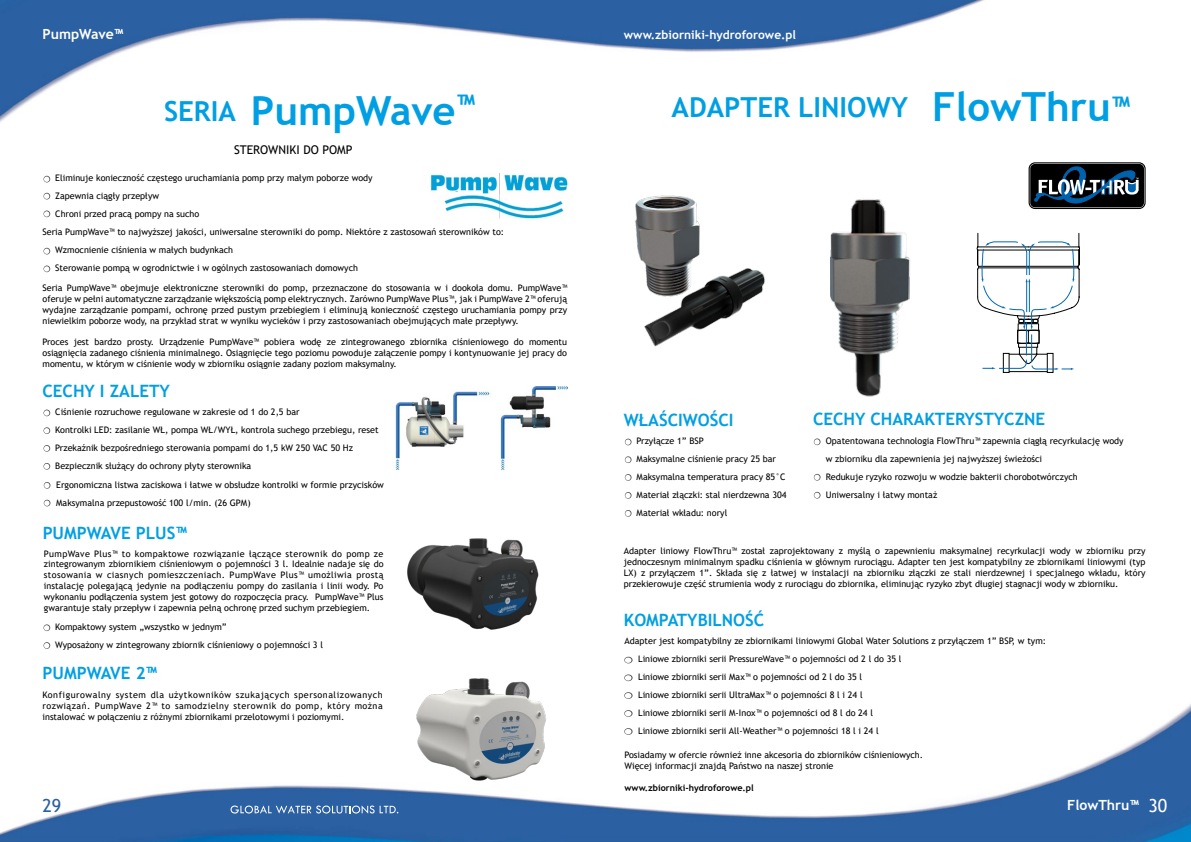
<style>
.page{position:relative;width:1191px;height:842px;background:#fff}
.page>*{position:absolute;margin:0;border:0;box-sizing:border-box;transform-origin:0 0}
.t1{font:700 40.1px "Trebuchet MS";color:#009fe3}
.t2{font:700 27.6px "Trebuchet MS";color:#009fe3}
.t3{font:18px "Trebuchet MS";color:#2960a3}
.t4{font:700 17px "Trebuchet MS";color:#009fe3}
.t5{font:700 14px "Trebuchet MS";color:#fff}
.t6{font:700 12px "Trebuchet MS";color:#fff}
.t7{font:12px "Trebuchet MS";color:#000}
.t8{font:9px/10.8px "Trebuchet MS";color:#000}
.t9{font:700 9px "Trebuchet MS";color:#000}
.s1{font-size:27.6px}
.s2{font-size:40.1px}
.s3{font-size:28.4px}
.s4{font-weight:400;font-size:18px}
</style>
<div class="page">
<img style="left:0;top:0;width:1191px;height:842px">
<svg style="left:230px;top:805px;width:168px;height:9px;background:#6289ba"></svg>
<img style="left:431px;top:173px;width:136px;height:45px">
<img style="left:634px;top:195px;width:161px;height:154px">
<img style="left:830px;top:195px;width:101px;height:222px">
<div style="left:1003px;top:353px;width:6px;height:20px;border:1px solid #000"></div>
<div style="left:1047px;top:353px;width:6px;height:20px;border:1px solid #000"></div>
<svg style="left:977px;top:233px;width:103px;height:139px"></svg>
<svg style="left:625px;top:456px;width:6px;height:7px"></svg>
<svg style="left:625px;top:439px;width:6px;height:6px"></svg>
<svg style="left:625px;top:474px;width:6px;height:7px"></svg>
<svg style="left:625px;top:492px;width:6px;height:7px"></svg>
<svg style="left:625px;top:510px;width:6px;height:7px"></svg>
<svg style="left:814px;top:438px;width:6px;height:7px"></svg>
<svg style="left:814px;top:474px;width:6px;height:7px"></svg>
<svg style="left:814px;top:492px;width:6px;height:7px"></svg>
<svg style="left:624px;top:674px;width:8px;height:7px"></svg>
<svg style="left:624px;top:657px;width:8px;height:6px"></svg>
<svg style="left:624px;top:692px;width:8px;height:7px"></svg>
<svg style="left:624px;top:710px;width:8px;height:7px"></svg>
<svg style="left:624px;top:728px;width:8px;height:7px"></svg>
<div style="left:1028px;top:162px;width:117px;height:47px;border:1px solid #000;border-radius:6px"></div>
<div style="left:1030px;top:164px;width:114px;height:43px;background:#000;border-radius:5px"></div>
<svg style="left:1034px;top:166px;width:104px;height:38px"></svg>
<svg style="left:44px;top:176px;width:6px;height:6px"></svg>
<svg style="left:44px;top:193px;width:6px;height:6px"></svg>
<svg style="left:44px;top:210px;width:6px;height:7px"></svg>
<svg style="left:44px;top:248px;width:6px;height:6px"></svg>
<svg style="left:44px;top:265px;width:6px;height:7px"></svg>
<svg style="left:44px;top:427px;width:6px;height:7px"></svg>
<svg style="left:44px;top:410px;width:6px;height:6px"></svg>
<svg style="left:44px;top:445px;width:6px;height:7px"></svg>
<svg style="left:44px;top:463px;width:6px;height:7px"></svg>
<svg style="left:44px;top:482px;width:6px;height:7px"></svg>
<svg style="left:44px;top:500px;width:6px;height:6px"></svg>
<img style="left:397px;top:529px;width:157px;height:110px">
<svg style="left:44px;top:624px;width:6px;height:7px"></svg>
<svg style="left:44px;top:642px;width:6px;height:7px"></svg>
<img style="left:392px;top:386px;width:175px;height:85px">
<img style="left:401px;top:673px;width:166px;height:118px">
<h3 class="t5" style="left:43px;top:25px;width:82px">PumpWave™</h3>
<h1 class="t1" style="left:164px;top:86px;width:311px"><span class="s1">SERIA</span> PumpWave<sup>™</sup></h1>
<h3 class="t7" style="left:234px;top:142px;width:120px">STEROWNIKI DO POMP</h3>
<p class="t8" style="left:55px;top:169px;width:319px;line-height:18px">Eliminuje konieczność częstego uruchamiania pomp przy małym poborze wody<br>Zapewnia ciągły przepływ<br>Chroni przed pracą pompy na sucho</p>
<p class="t8" style="left:43px;top:227px;width:463px">Seria PumpWave™ to najwyższej jakości, uniwersalne sterowniki do pomp. Niektóre z zastosowań sterowników to:</p>
<p class="t8" style="left:55px;top:241px;width:304px;line-height:18px">Wzmocnienie ciśnienia w małych budynkach<br>Sterowanie pompą w ogrodnictwie i w ogólnych zastosowaniach domowych</p>
<p class="t8" style="left:43px;top:283px;width:526px;text-align:justify">Seria PumpWave™ obejmuje elektroniczne sterowniki do pomp, przeznaczone do stosowania w i dookoła domu. PumpWave™ oferuje w pełni automatyczne zarządzanie większością pomp elektrycznych. Zarówno PumpWave Plus™, jak i PumpWave 2™ oferują wydajne zarządzanie pompami, ochronę przed pustym przebiegiem i eliminują konieczność częstego uruchamiania pompy przy niewielkim poborze wody, na przykład strat w wyniku wycieków i przy zastosowaniach obejmujących małe przepływy.</p>
<p class="t8" style="left:43px;top:337px;width:526px;text-align:justify">Proces jest bardzo prosty. Urządzenie PumpWave™ pobiera wodę ze zintegrowanego zbiornika ciśnieniowego do momentu osiągnięcia zadanego ciśnienia minimalnego. Osiągnięcie tego poziomu powoduje załączenie pompy i kontynuowanie jej pracy do momentu, w którym w ciśnienie wody w zbiorniku osiągnie zadany poziom maksymalny.</p>
<h3 class="t4" style="left:43px;top:381px;width:129px">CECHY I ZALETY</h3>
<p class="t8" style="left:55px;top:403px;width:330px;line-height:18.1px">Ciśnienie rozruchowe regulowane w zakresie od 1 do 2,5 bar<br>Kontrolki LED: zasilanie WŁ, pompa WŁ/WYŁ, kontrola suchego przebiegu, reset Przekaźnik bezpośredniego sterowania pompami do 1,5 kW 250 VAC 50 Hz Bezpiecznik służący do ochrony płyty sterownika<br>Ergonomiczna listwa zaciskowa i łatwe w obsłudze kontrolki w formie przycisków Maksymalna przepustowość 100 l/min. (26 GPM)</p>
<h3 class="t4" style="left:43px;top:522px;width:145px">PUMPWAVE PLUS™</h3>
<p class="t8" style="left:44px;top:548px;width:341px;text-align:justify">PumpWave Plus™ to kompaktowe rozwiązanie łączące sterownik do pomp ze zintegrowanym zbiornikiem ciśnieniowym o pojemności 3 l. Idealnie nadaje się do stosowania w ciasnych pomieszczeniach. PumpWave Plus™ umożliwia prostą instalację polegającą jedynie na podłączeniu pompy do zasilania i linii wody. Po wykonaniu podłączenia system jest gotowy do rozpoczęcia pracy. PumpWave™ Plus gwarantuje stały przepływ i zapewnia pełną ochronę przed suchym przebiegiem.</p>
<p class="t8" style="left:55px;top:618px;width:269px;line-height:18px">Kompaktowy system „wszystko w jednym”<br>Wyposażony w zintegrowany zbiornik ciśnieniowy o pojemności 3 l</p>
<h3 class="t4" style="left:43px;top:663px;width:116px">PUMPWAVE 2™</h3>
<p class="t8" style="left:43px;top:690px;width:342px;text-align:justify">Konfigurowalny system dla użytkowników szukających spersonalizowanych rozwiązań. PumpWave 2™ to samodzielny sterownik do pomp, który można instalować w połączeniu z różnymi zbiornikami przelotowymi i poziomymi.</p>
<h3 class="t3" style="left:43px;top:794px;width:20px">29</h3>
<h3 class="t6" style="left:624px;top:27px;width:174px">www.zbiorniki-hydroforowe.pl</h3>
<h2 class="t2" style="left:671px;top:90px;width:459px">ADAPTER LINIOWY <span class="s2">FlowThru</span><span class="s3">™</span></h2>
<h3 class="t4" style="left:624px;top:410px;width:111px">WŁAŚCIWOŚCI</h3>
<p class="t8" style="left:636px;top:432px;width:151px;line-height:18px">Przyłącze 1” BSP<br>Maksymalne ciśnienie pracy 25 bar<br>Maksymalna temperatura pracy 85°C<br>Materiał złączki: stal nierdzewna 304<br>Materiał wkładu: noryl</p>
<h3 class="t4" style="left:813px;top:409px;width:234px">CECHY CHARAKTERYSTYCZNE</h3>
<p class="t8" style="left:826px;top:432px;width:299px;line-height:18px">Opatentowana technologia FlowThru™ zapewnia ciągłą recyrkulację wody w zbiorniku dla zapewnienia jej najwyższej świeżości<br>Redukuje ryzyko rozwoju w wodzie bakterii chorobotwórczych Uniwersalny i łatwy montaż</p>
<p class="t8" style="left:624px;top:545px;width:523px;text-align:justify">Adapter liniowy FlowThru™ został zaprojektowany z myślą o zapewnieniu maksymalnej recyrkulacji wody w zbiorniku przy jednoczesnym minimalnym spadku ciśnienia w głównym rurociągu. Adapter ten jest kompatybilny ze zbiornikami liniowymi (typ LX) z przyłączem 1”. Składa się z łatwej w instalacji na zbiorniku złączki ze stali nierdzewnej i specjalnego wkładu, który przekierowuje część strumienia wody z rurociągu do zbiornika, eliminując ryzyko zbyt długiej stagnacji wody w zbiorniku.</p>
<h3 class="t4" style="left:624px;top:609px;width:142px">KOMPATYBILNOŚĆ</h3>
<p class="t8" style="left:638px;top:632px;width:409px;line-height:18px;text-indent:-14px">Adapter jest kompatybilny ze zbiornikami liniowymi Global Water Solutions z przyłączem 1” BSP, w tym:<br>Liniowe zbiorniki serii PressureWave™ o pojemności od 2 l do 35 l<br>Liniowe zbiorniki serii Max™ o pojemności od 2 l do 35 l<br>Liniowe zbiorniki serii UltraMax™ o pojemności 8 l i 24 l<br>Liniowe zbiorniki serii M-Inox™ o pojemności od 8 l do 24 l<br>Liniowe zbiorniki serii All-Weather™ o pojemności 18 l i 24 l</p>
<p class="t8" style="left:624px;top:749px;width:300px">Posiadamy w ofercie również inne akcesoria do zbiorników ciśnieniowych.<br>Więcej informacji znajdą Państwo na naszej stronie</p>
<p class="t9" style="left:624px;top:782px;width:131px">www.zbiorniki-hydroforowe.pl</p>
<h3 class="t5" style="left:1067px;top:796px;width:102px">FlowThru™ <span class="s4">30</span></h3>
</div>
